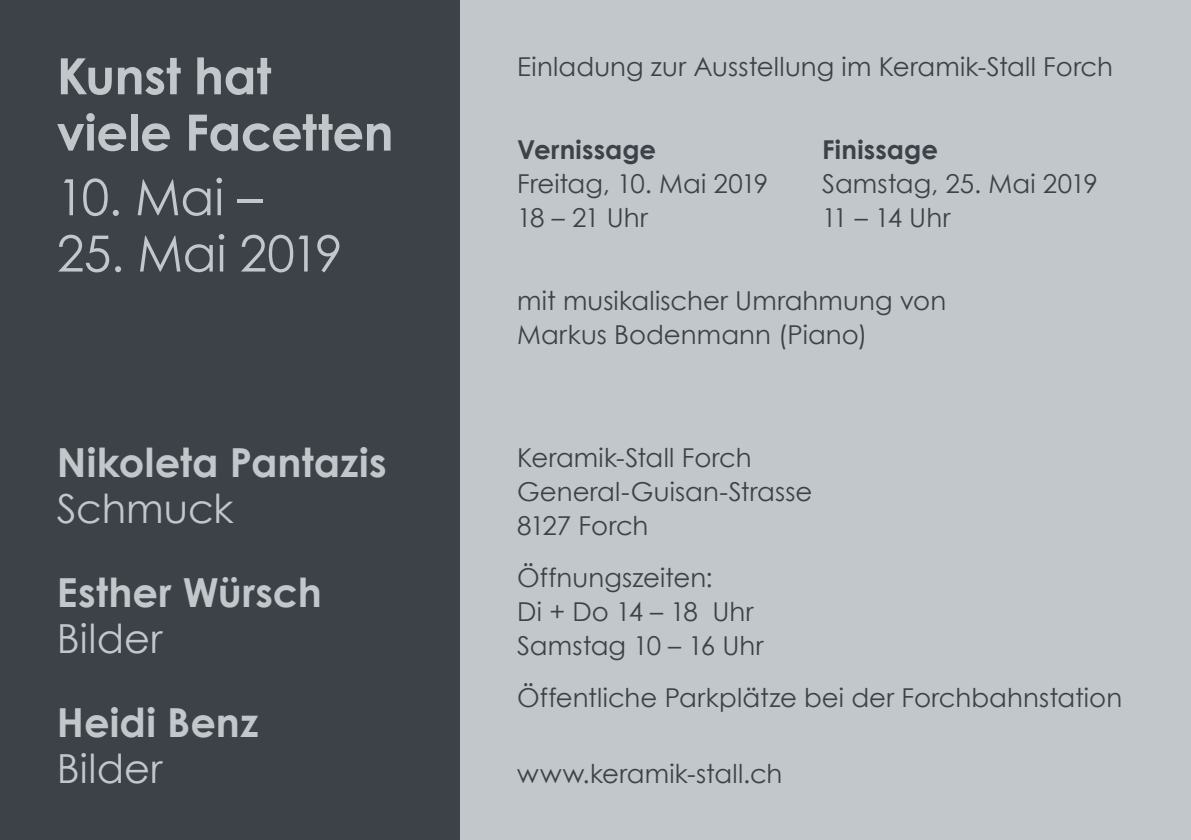
<style>
.page{position:relative;width:1191px;height:840px;background:#fff}
.page>*{position:absolute;margin:0;border:0;box-sizing:border-box;transform-origin:0 0}
.t1{font:700 50px/56.2px "Century Gothic";letter-spacing:-.01em;color:#c1c7ca}
.t2{font:50px "Century Gothic";letter-spacing:-.015em;color:#c1c7ca}
.t3{font:700 40px "Century Gothic";letter-spacing:.005em;color:#c1c7ca}
.t4{font:40px "Century Gothic";letter-spacing:.005em;color:#c1c7ca}
.t5{font:26px/34px "Century Gothic";letter-spacing:.005em;color:#3c4248}
.t6{font:700 26px "Century Gothic";letter-spacing:.005em;color:#3c4248}
</style>
<div class="page">
<div style="left:0;top:0;width:1191px;height:839px;background:#c1c7ca"></div>
<div style="left:0;top:0;width:459px;height:839px;background:#3c4248"></div>
<h1 class="t1" style="left:57px;top:47px;width:338px">Kunst hat viele Facetten</h1>
<h1 class="t2" style="left:57px;top:166px;width:207px">10. Mai –</h1>
<h1 class="t2" style="left:57px;top:223px;width:287px">25. Mai 2019</h1>
<h2 class="t3" style="left:57px;top:437px;width:331px">Nikoleta Pantazis</h2>
<h2 class="t4" style="left:57px;top:484px;width:178px">Schmuck</h2>
<h2 class="t3" style="left:57px;top:567px;width:266px">Esther Würsch</h2>
<h2 class="t4" style="left:57px;top:614px;width:107px">Bilder</h2>
<h2 class="t3" style="left:57px;top:697px;width:203px">Heidi Benz</h2>
<h2 class="t4" style="left:57px;top:744px;width:107px">Bilder</h2>
<p class="t5" style="left:517px;top:49px;width:597px">Einladung zur Ausstellung im Keramik-Stall Forch</p>
<p class="t6" style="left:517px;top:133px;width:140px">Vernissage</p>
<p class="t5" style="left:517px;top:166px;width:253px">Freitag, 10. Mai 2019<br>18 – 21 Uhr</p>
<p class="t6" style="left:822px;top:133px;width:117px">Finissage</p>
<p class="t5" style="left:822px;top:166px;width:277px">Samstag, 25. Mai 2019<br>11 – 14 Uhr</p>
<p class="t5" style="left:517px;top:283px;width:430px">mit musikalischer Umrahmung von<br>Markus Bodenmann (Piano)</p>
<p class="t5" style="left:517px;top:440px;width:297px">Keramik-Stall Forch<br>General-Guisan-Strasse<br>8127 Forch</p>
<p class="t5" style="left:517px;top:560px;width:248px">Öffnungszeiten:<br>Di + Do 14 – 18 Uhr<br>Samstag 10 – 16 Uhr</p>
<p class="t5" style="left:517px;top:680px;width:606px">Öffentliche Parkplätze bei der Forchbahnstation</p>
<p class="t5" style="left:517px;top:756px;width:267px">www.keramik-stall.ch</p>
</div>
